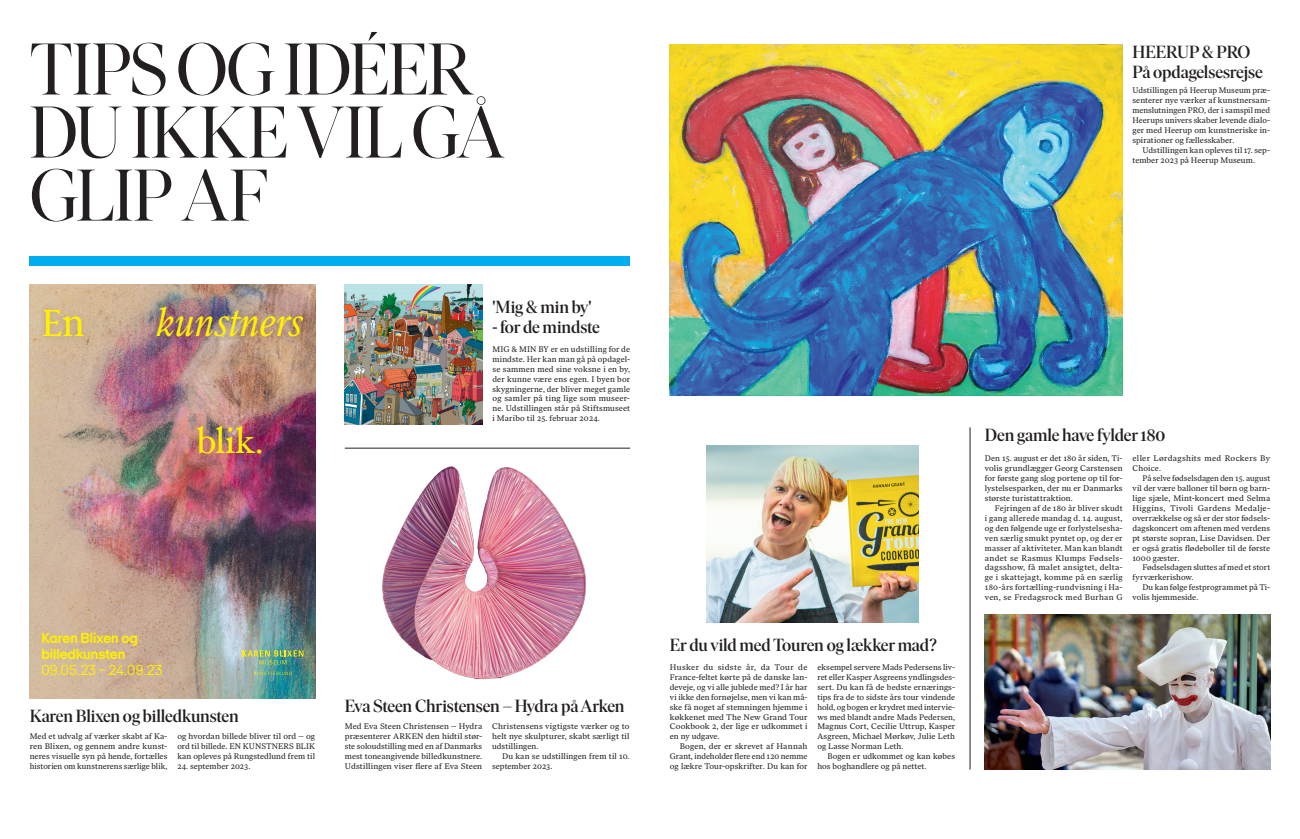
<style>
.page{position:relative;width:1300px;height:839px;background:#fff}
.page>*{position:absolute;margin:0;border:0;box-sizing:border-box;transform-origin:0 0}
.t1{font:72.71px/63px "SN Ivar Fine";letter-spacing:-.005em;color:#231f20}
.t2{font:italic 37.8px "ID Serif";letter-spacing:-.005em;color:#fff101;scale:.96 1}
.t3{font:37.8px "Hoefler Text";color:#fff101;scale:.96 1}
.t4{font:37.8px "ID Serif";color:#fff101;scale:.96 1}
.t5{font:500 17.5px/19.9px "SN Ivar Display";letter-spacing:-.005em;color:#231f20}
.t6{font:700 14.7px/15.8px "Italian Plate No 2 Expanded";letter-spacing:-.005em;color:#fff101;scale:.96 1}
.t7{font:14.7px "Italian Plate No 2 Expanded";color:#fff101;scale:.96 1}
.t8{font:8.14px/10px "SN Ivar Text";letter-spacing:.01em;color:#231f20;text-align:justify}
.t9{font:8.14px/10px "SN Ivar Text";letter-spacing:.035em;color:#231f20}
</style>
<div class="page">
<img style="left:30px;top:284px;width:285px;height:414px">
<div style="left:30px;top:255px;width:600px;height:10px;background:#00aeef"></div>
<img style="left:345px;top:284px;width:137px;height:140px">
<img style="left:382px;top:466px;width:204px;height:214px">
<hr style="left:345px;top:448px;width:285px;height:1px;background:#231f20">
<img style="left:985px;top:614px;width:285px;height:155px">
<img style="left:706px;top:445px;width:212px;height:177px">
<img style="left:670px;top:45px;width:452px;height:350px">
<hr style="left:970px;top:427px;width:1px;height:342px;background:#231f20">
<div style="left:37px;top:300px;width:273px;height:44px;background:#231f20;opacity:.2"></div>
<svg style="left:242px;top:650px;width:61px;height:14px"></svg>
<svg style="left:254px;top:671px;width:38px;height:3px"></svg>
<h1 class="t1" style="left:30px;top:40px;width:476px">TIPS OG IDÉER<br>DU IKKE VIL GÅ<br>GLIP AF</h1>
<h2 class="t4" style="left:42px;top:300px;width:47px">En</h2>
<h2 class="t2" style="left:156px;top:300px;width:155px">kunstners</h2>
<h2 class="t3" style="left:197px;top:417px;width:71px">blik.</h2>
<h3 class="t5" style="left:492px;top:298px;width:101px">'Mig &amp; min by'</h3>
<h3 class="t5" style="left:492px;top:318px;width:109px">- for de mindste</h3>
<p class="t8" style="left:492px;top:344px;width:139px">MIG &amp; MIN BY er en udstilling for de mindste. Her kan man gå på opdagel&shy;se sammen med sine voksne i en by, der kunne være ens egen. I byen bor skygningerne, der bliver meget gamle og samler på ting lige som museer&shy;ne. Udstillingen står på Stiftsmuseet i Maribo til 25. februar 2024.</p>
<h3 class="t6" style="left:42px;top:630px;width:102px">Karen Blixen og billedkunsten</h3>
<h3 class="t7" style="left:42px;top:661px;width:128px">09.05.23 – 24.09.23</h3>
<h3 class="t5" style="left:30px;top:706px;width:210px">Karen Blixen og billedkunsten</h3>
<p class="t8" style="left:30px;top:731px;width:139px">Med et udvalg af værker skabt af Ka&shy;ren Blixen, og gennem andre kunst&shy;neres visuelle syn på hende, fortælles historien om kunstnerens særlige blik,</p>
<p class="t8" style="left:177px;top:731px;width:139px">og hvordan billede bliver til ord – og ord til billede. EN KUNSTNERS BLIK kan opleves på Rungstedlund frem til</p>
<p class="t8" style="left:177px;top:761px;width:74px">24. september 2023.</p>
<h3 class="t5" style="left:345px;top:696px;width:281px">Eva Steen Christensen – Hydra på Arken</h3>
<p class="t8" style="left:345px;top:721px;width:139px">Med Eva Steen Christensen – Hydra præsenterer ARKEN den hidtil stør&shy;ste soloudstilling med en af Danmarks mest toneangivende billedkunstnere.<br>Udstillingen viser flere af Eva Steen</p>
<p class="t8" style="left:492px;top:721px;width:139px">Christensens vigtigste værker og to helt nye skulpturer, skabt særligt til udstillingen.</p>
<p class="t8" style="left:492px;top:751px;width:139px;text-indent:10px">Du kan se udstillingen frem til 10. september 2023.</p>
<h3 class="t5" style="left:1132px;top:42px;width:132px">HEERUP &amp; PRO<br>På opdagelsesrejse</h3>
<p class="t8" style="left:1132px;top:85px;width:139px">Udstillingen på Heerup Museum præ&shy;senterer nye værker af kunstnersam&shy;menslutningen PRO, der i samspil med Heerups univers skaber levende dialo&shy;ger med Heerup om kunstneriske in&shy;spirationer og fællesskaber.</p>
<p class="t8" style="left:1132px;top:145px;width:139px;text-indent:10px">Udstillingen kan opleves til 17. sep&shy;tember 2023 på Heerup Museum.</p>
<h3 class="t5" style="left:670px;top:635px;width:268px">Er du vild med Touren og lækker mad?</h3>
<p class="t8" style="left:670px;top:662px;width:139px">Husker du sidste år, da Tour de France-feltet kørte på de danske lan&shy;deveje, og vi alle jublede med? I år har vi ikke den fornøjelse, men vi kan må&shy;ske få noget af stemningen hjemme i køkkenet med The New Grand Tour Cookbook 2, der lige er udkommet i en ny udgave.</p>
<p class="t8" style="left:670px;top:741px;width:139px;text-indent:10px">Bogen, der er skrevet af Hannah Grant, indeholder flere end 120 nemme og lækre Tour-opskrifter. Du kan for</p>
<p class="t8" style="left:817px;top:662px;width:139px">eksempel servere Mads Pedersens liv&shy;ret eller Kasper Asgreens yndlingsdes&shy;sert. Du kan få de bedste ernærings&shy;tips fra de to sidste års tour vindende hold, og bogen er krydret med intervie&shy;ws med blandt andre Mads Pedersen, Magnus Cort, Cecilie Uttrup, Kasper Asgreen, Michael Mørkøv, Julie Leth og Lasse Norman Leth.</p>
<p class="t8" style="left:817px;top:751px;width:139px;text-indent:10px">Bogen er udkommet og kan købes hos boghandlere og på nettet.</p>
<h3 class="t5" style="left:985px;top:425px;width:182px">Den gamle have fylder 180</h3>
<p class="t8" style="left:985px;top:453px;width:139px">Den 15. august er det 180 år siden, Ti&shy;volis grundlægger Georg Carstensen for første gang slog portene op til for&shy;lystelsesparken, der nu er Danmarks største turistattraktion.</p>
<p class="t8" style="left:985px;top:503px;width:139px;text-indent:10px">Fejringen af de 180 år bliver skudt i gang allerede mandag d. 14. august, og den følgende uge er forlystelsesha&shy;ven særlig smukt pyntet op, og der er masser af aktiviteter. Man kan blandt andet se Rasmus Klumps Fødsels&shy;dagsshow, få malet ansigtet, delta&shy;ge i skattejagt, komme på en særlig 180-års fortælling-rundvisning i Ha&shy;ven, se Fredagsrock med Burhan G</p>
<p class="t9" style="left:1132px;top:453px;width:139px">eller Lørdagshits med Rockers By<br>Choice.</p>
<p class="t8" style="left:1132px;top:473px;width:139px;text-indent:10px">På selve fødselsdagen den 15. august vil der være balloner til børn og barn&shy;lige sjæle, Mint-koncert med Selma Higgins, Tivoli Gardens Medalje&shy;overrækkelse og så er der stor fødsels&shy;dagskoncert om aftenen med verdens pt største sopran, Lise Davidsen. Der er også gratis flødeboller til de første 1000 gæster.</p>
<p class="t8" style="left:1132px;top:562px;width:139px;text-indent:10px">Fødselsdagen sluttes af med et stort fyrværkerishow.</p>
<p class="t8" style="left:1132px;top:582px;width:139px;text-indent:10px">Du kan følge festprogrammet på Ti&shy;volis hjemmeside.</p>
</div>
